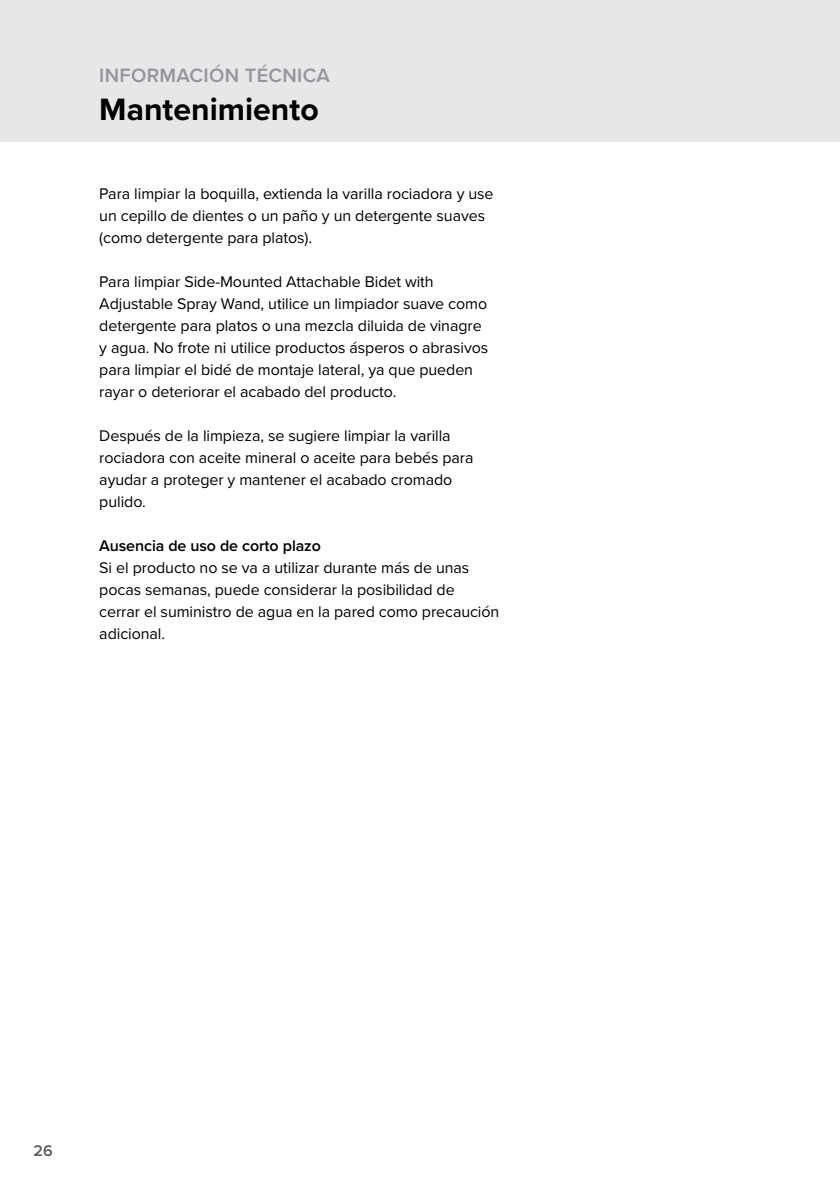
<style>
.page{position:relative;width:840px;height:1191px;background:#fff}
.page>*{position:absolute;margin:0;border:0;box-sizing:border-box;transform-origin:0 0}
.t1{font:700 32px "Proxima Nova";color:#000}
.t2{font:600 20px "Proxima Nova";letter-spacing:.015em;color:#939598}
.t3{font:16px/22px "Proxima Nova";letter-spacing:-.005em;color:#000}
.t4{font:600 16px "Proxima Nova";letter-spacing:-.005em;color:#000}
.t5{font:600 16px "Proxima Nova";color:#58595b}
</style>
<div class="page">
<div style="left:0;top:0;width:839px;height:142px;background:#e6e7e8"></div>
<p class="t2" style="left:99px;top:60px;width:232px">INFORMACIÓN TÉCNICA</p>
<h1 class="t1" style="left:99px;top:85px;width:221px">Mantenimiento</h1>
<p class="t3" style="left:99px;top:182px;width:395px">Para limpiar la boquilla, extienda la varilla rociadora y use un cepillo de dientes o un paño y un detergente suaves (como detergente para platos).</p>
<p class="t3" style="left:99px;top:270px;width:390px">Para limpiar Side-Mounted Attachable Bidet with Adjustable Spray Wand, utilice un limpiador suave como detergente para platos o una mezcla diluida de vinagre y agua. No frote ni utilice productos ásperos o abrasivos para limpiar el bidé de montaje lateral, ya que pueden rayar o deteriorar el acabado del producto.</p>
<p class="t3" style="left:99px;top:424px;width:375px">Después de la limpieza, se sugiere limpiar la varilla rociadora con aceite mineral o aceite para bebés para ayudar a proteger y mantener el acabado cromado pulido.</p>
<p class="t4" style="left:99px;top:534px;width:223px">Ausencia de uso de corto plazo</p>
<p class="t3" style="left:99px;top:556px;width:401px">Si el producto no se va a utilizar durante más de unas pocas semanas, puede considerar la posibilidad de cerrar el suministro de agua en la pared como precaución adicional.</p>
<p class="t5" style="left:33px;top:1139px;width:21px">26</p>
</div>
